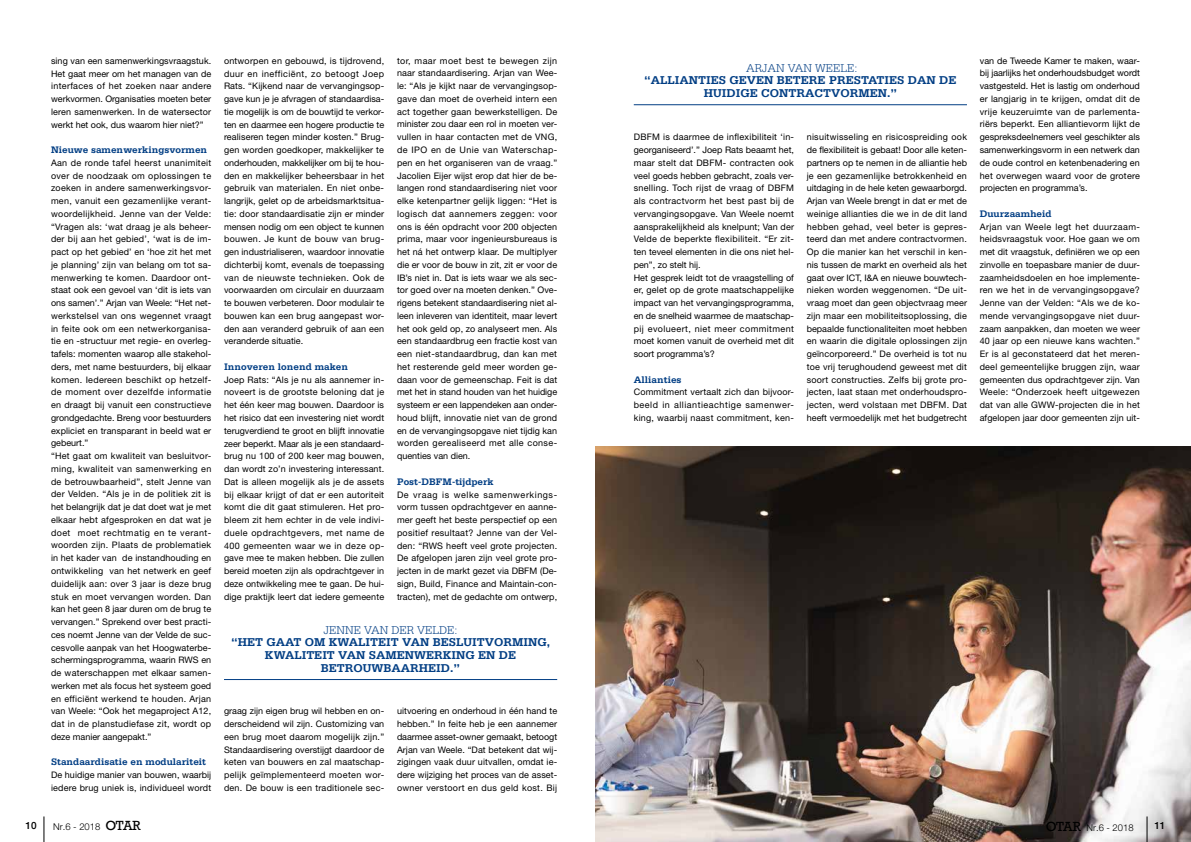
<style>
.page{position:relative;width:1191px;height:842px;background:#fff}
.page>*{position:absolute;margin:0;border:0;box-sizing:border-box;transform-origin:0 0}
.t1{font:700 12px/12.8px "Serifa Std";color:#023e84;text-align:center}
.t2{font:300 12px "Serifa Std";color:#023e84}
.t3{font:700 10px "Serifa Std";color:#023e84}
.t4{font:500 10px "Helvetica Neue LT Std";color:#000}
.t5{font:300 9.4px "Helvetica Neue LT Std";color:#000}
.t6{font:9px/12.8px "Helvetica Neue LT Std";letter-spacing:.02em;color:#000;text-align:justify}
.s1{font-family:"Rockwell";font-weight:400;font-size:13.6px}
</style>
<div class="page">
<img style="left:595px;top:446px;width:596px;height:396px">
<hr style="left:224px;top:679px;width:333px;height:1px;background:#023e84">
<hr style="left:634px;top:104px;width:333px;height:1px;background:#023e84">
<svg style="left:1146px;top:816px;width:1px;height:26px"></svg>
<svg style="left:44px;top:816px;width:1px;height:26px"></svg>
<p class="t6" style="left:51px;top:54px;width:162px">sing van een samenwerkingsvraagstuk.<br>Het gaat meer om het managen van de interfaces of het zoeken naar andere werkvormen. Organisaties moeten beter leren samenwerken. In de watersector werkt het ook, dus waarom hier niet?”</p>
<p class="t3" style="left:51px;top:144px;width:158px">Nieuwe samenwerkingsvormen</p>
<p class="t6" style="left:51px;top:156px;width:162px;text-align:left">Aan de ronde tafel heerst unanimiteit over de noodzaak om oplossingen te zoeken in andere samenwerkingsvor&shy;men, vanuit een gezamenlijke verant&shy;woordelijkheid. Jenne van der Velde: “Vragen als: ‘wat draag je als beheer&shy;der bij aan het gebied’, ‘wat is de im&shy;pact op het gebied’ en ‘hoe zit het met je planning’ zijn van belang om tot sa&shy;menwerking te komen. Daardoor ont&shy;staat ook een gevoel van ‘dit is iets van ons samen’.” Arjan van Weele: “Het net&shy;werkstelsel van ons wegennet vraagt in feite ook om een netwerkorganisa&shy;tie en -structuur met regie- en overleg&shy;tafels: momenten waarop alle stakehol&shy;ders, met name bestuurders, bij elkaar komen. Iedereen beschikt op hetzelf&shy;de moment over dezelfde informatie en draagt bij vanuit een constructieve grondgedachte. Breng voor bestuurders expliciet en transparant in beeld wat er gebeurt.”<br>“Het gaat om kwaliteit van besluitvor&shy;ming, kwaliteit van samenwerking en de betrouwbaarheid”, stelt Jenne van der Velden. “Als je in de politiek zit is het belangrijk dat je dat doet wat je met elkaar hebt afgesproken en dat wat je doet moet rechtmatig en te verant&shy;woorden zijn. Plaats de problematiek in het kader van de instandhouding en ontwikkeling van het netwerk en geef duidelijk aan: over 3 jaar is deze brug stuk en moet vervangen worden. Dan kan het geen 8 jaar duren om de brug te vervangen.” Sprekend over best practi&shy;ces noemt Jenne van der Velde de suc&shy;cesvolle aanpak van het Hoogwaterbe&shy;schermingsprogramma, waarin RWS en de waterschappen met elkaar samen&shy;werken met als focus het systeem goed en efficiënt werkend te houden. Arjan van Weele: “Ook het megaproject A12, dat in de planstudiefase zit, wordt op deze manier aangepakt.”</p>
<p class="t3" style="left:51px;top:756px;width:157px">Standaardisatie en modulariteit</p>
<p class="t6" style="left:51px;top:768px;width:162px">De huidige manier van bouwen, waarbij iedere brug uniek is, individueel wordt</p>
<p class="t6" style="left:224px;top:54px;width:162px">ontworpen en gebouwd, is tijdrovend, duur en inefficiënt, zo betoogt Joep Rats. “Kijkend naar de vervangingsop&shy;gave kun je je afvragen of standaardisa&shy;tie mogelijk is om de bouwtijd te verkor&shy;ten en daarmee een hogere productie te realiseren tegen minder kosten.” Brug&shy;gen worden goedkoper, makkelijker te onderhouden, makkelijker om bij te hou&shy;den en makkelijker beheersbaar in het gebruik van materialen. En niet onbe&shy;langrijk, gelet op de arbeidsmarktsitua&shy;tie: door standaardisatie zijn er minder mensen nodig om een object te kunnen bouwen. Je kunt de bouw van brug&shy;gen industrialiseren, waardoor innovatie dichterbij komt, evenals de toepassing van de nieuwste technieken. Ook de voorwaarden om circulair en duurzaam te bouwen verbeteren. Door modulair te bouwen kan een brug aangepast wor&shy;den aan veranderd gebruik of aan een veranderde situatie.</p>
<p class="t3" style="left:224px;top:361px;width:126px">Innoveren lonend maken</p>
<p class="t6" style="left:224px;top:373px;width:162px">Joep Rats: “Als je nu als aannemer in&shy;noveert is de grootste beloning dat je het één keer mag bouwen. Daardoor is het risico dat een investering niet wordt terugverdiend te groot en blijft innovatie zeer beperkt. Maar als je een standaard&shy;brug nu 100 of 200 keer mag bouwen, dan wordt zo’n investering interessant.<br>Dat is alleen mogelijk als je de assets bij elkaar krijgt of dat er een autoriteit komt die dit gaat stimuleren. Het pro&shy;bleem zit hem echter in de vele indivi&shy;duele opdrachtgevers, met name de 400 gemeenten waar we in deze op&shy;gave mee te maken hebben. Die zullen bereid moeten zijn als opdrachtgever in deze ontwikkeling mee te gaan. De hui&shy;dige praktijk leert dat iedere gemeente</p>
<p class="t6" style="left:397px;top:54px;width:162px">tor, maar moet best te bewegen zijn naar standaardisering. Arjan van Wee&shy;le: “Als je kijkt naar de vervangingsop&shy;gave dan moet de overheid intern een act together gaan bewerkstelligen. De minister zou daar een rol in moeten ver&shy;vullen in haar contacten met de VNG, de IPO en de Unie van Waterschap&shy;pen en het organiseren van de vraag.” Jacolien Eijer wijst erop dat hier de be&shy;langen rond standaardisering niet voor elke ketenpartner gelijk liggen: “Het is logisch dat aannemers zeggen: voor ons is één opdracht voor 200 objecten prima, maar voor ingenieursbureaus is het ná het ontwerp klaar. De multiplyer die er voor de bouw in zit, zit er voor de IB’s niet in. Dat is iets waar we als sec&shy;tor goed over na moeten denken.” Ove&shy;rigens betekent standaardisering niet al&shy;leen inleveren van identiteit, maar levert het ook geld op, zo analyseert men. Als een standaardbrug een fractie kost van een niet-standaardbrug, dan kan met het resterende geld meer worden ge&shy;daan voor de gemeenschap. Feit is dat met het in stand houden van het huidige systeem er een lappendeken aan onder&shy;houd blijft, innovatie niet van de grond en de vervangingsopgave niet tijdig kan worden gerealiseerd met alle conse&shy;quenties van dien.</p>
<p class="t3" style="left:397px;top:476px;width:98px">Post-DBFM-tijdperk</p>
<p class="t6" style="left:397px;top:488px;width:162px">De vraag is welke samenwerkings&shy;vorm tussen opdrachtgever en aanne&shy;mer geeft het beste perspectief op een positief resultaat? Jenne van der Vel&shy;den: “RWS heeft veel grote projecten.<br>De afgelopen jaren zijn veel grote pro&shy;jecten in de markt gezet via DBFM (De&shy;sign, Build, Finance and Maintain-con&shy;tracten), met de gedachte om ontwerp,</p>
<h1 class="t2" style="left:324px;top:623px;width:135px">JENNE VAN DER VELDE:</h1>
<h1 class="t1" style="left:231px;top:636px;width:320px">“HET GAAT OM KWALITEIT VAN BESLUITVORMING,<br>KWALITEIT VAN SAMENWERKING EN DE<br>BETROUWBAARHEID.”</h1>
<p class="t6" style="left:224px;top:705px;width:162px">graag zijn eigen brug wil hebben en on&shy;derscheidend wil zijn. Customizing van een brug moet daarom mogelijk zijn.” Standaardisering overstijgt daardoor de keten van bouwers en zal maatschap&shy;pelijk geïmplementeerd moeten wor&shy;den. De bouw is een traditionele sec-</p>
<p class="t6" style="left:397px;top:705px;width:162px">uitvoering en onderhoud in één hand te hebben.” In feite heb je een aannemer daarmee asset-owner gemaakt, betoogt Arjan van Weele. “Dat betekent dat wij&shy;zigingen vaak duur uitvallen, omdat ie&shy;dere wijziging het proces van de asset&shy;owner verstoort en dus geld kost. Bij</p>
<h1 class="t2" style="left:746px;top:61px;width:113px">ARJAN VAN WEELE:</h1>
<h1 class="t1" style="left:644px;top:74px;width:314px">“ALLIANTIES GEVEN BETERE PRESTATIES DAN DE<br>HUIDIGE CONTRACTVORMEN.”</h1>
<p class="t6" style="left:634px;top:131px;width:162px;text-align:left">DBFM is daarmee de inflexibiliteit ‘in&shy;georganiseerd’.” Joep Rats beaamt het, maar stelt dat DBFM- contracten ook veel goeds hebben gebracht, zoals ver&shy;snelling. Toch rijst de vraag of DBFM als contractvorm het best past bij de vervangingsopgave. Van Weele noemt aansprakelijkheid als knelpunt; Van der Velde de beperkte flexibiliteit. “Er zit&shy;ten teveel elementen in die ons niet hel&shy;pen”, zo stelt hij.<br>Het gesprek leidt tot de vraagstelling of er, gelet op de grote maatschappelijke impact van het vervangingsprogramma, en de snelheid waarmee de maatschap&shy;pij evolueert, niet meer commitment moet komen vanuit de overheid met dit soort programma’s?</p>
<p class="t3" style="left:634px;top:374px;width:49px">Allianties</p>
<p class="t6" style="left:634px;top:386px;width:162px">Commitment vertaalt zich dan bijvoor&shy;beeld in alliantieachtige samenwer&shy;king, waarbij naast commitment, ken-</p>
<p class="t6" style="left:806px;top:131px;width:162px">nisuitwisseling en risicospreiding ook de flexibiliteit is gebaat! Door alle keten&shy;partners op te nemen in de alliantie heb je een gezamenlijke betrokkenheid en uitdaging in de hele keten gewaarborgd.<br>Arjan van Weele brengt in dat er met de weinige allianties die we in de dit land hebben gehad, veel beter is gepres&shy;teerd dan met andere contractvormen.<br>Op die manier kan het verschil in ken&shy;nis tussen de markt en overheid als het gaat over ICT, I&amp;A en nieuwe bouwtech&shy;nieken worden weggenomen. “De uit&shy;vraag moet dan geen objectvraag meer zijn maar een mobiliteitsoplossing, die bepaalde functionaliteiten moet hebben en waarin die digitale oplossingen zijn geïncorporeerd.” De overheid is tot nu toe vrij terughoudend geweest met dit soort constructies. Zelfs bij grote pro&shy;jecten, laat staan met onderhoudspro&shy;jecten, werd volstaan met DBFM. Dat heeft vermoedelijk met het budgetrecht</p>
<p class="t6" style="left:979px;top:54px;width:162px">van de Tweede Kamer te maken, waar&shy;bij jaarlijks het onderhoudsbudget wordt vastgesteld. Het is lastig om onderhoud er langjarig in te krijgen, omdat dit de vrije keuzeruimte van de parlementa&shy;riërs beperkt. Een alliantievorm lijkt de gespreksdeelnemers veel geschikter als samenwerkingsvorm in een netwerk dan de oude control en ketenbenadering en het overwegen waard voor de grotere projecten en programma’s.</p>
<p class="t3" style="left:979px;top:208px;width:73px">Duurzaamheid</p>
<p class="t6" style="left:979px;top:220px;width:162px">Arjan van Weele legt het duurzaam&shy;heidsvraagstuk voor. Hoe gaan we om met dit vraagstuk, definiëren we op een zinvolle en toepasbare manier de duur&shy;zaamheidsdoelen en hoe implemente&shy;ren we het in de vervangingsopgave?<br>Jenne van der Velden: “Als we de ko&shy;mende vervangingsopgave niet duur&shy;zaam aanpakken, dan moeten we weer 40 jaar op een nieuwe kans wachten.” Er is al geconstateerd dat het meren&shy;deel gemeentelijke bruggen zijn, waar gemeenten dus opdrachtgever zijn. Van Weele: “Onderzoek heeft uitgewezen dat van alle GWW-projecten die in het afgelopen jaar door gemeenten zijn uit-</p>
<p class="t4" style="left:26px;top:820px;width:13px">10</p>
<p class="t5" style="left:53px;top:821px;width:89px">Nr.6 - 2018 <span class="s1">OTAR</span></p>
<p class="t5" style="left:1045px;top:822px;width:89px"><span class="s1">OTAR</span> Nr.6 - 2018</p>
<p class="t4" style="left:1154px;top:820px;width:13px">11</p>
</div>
